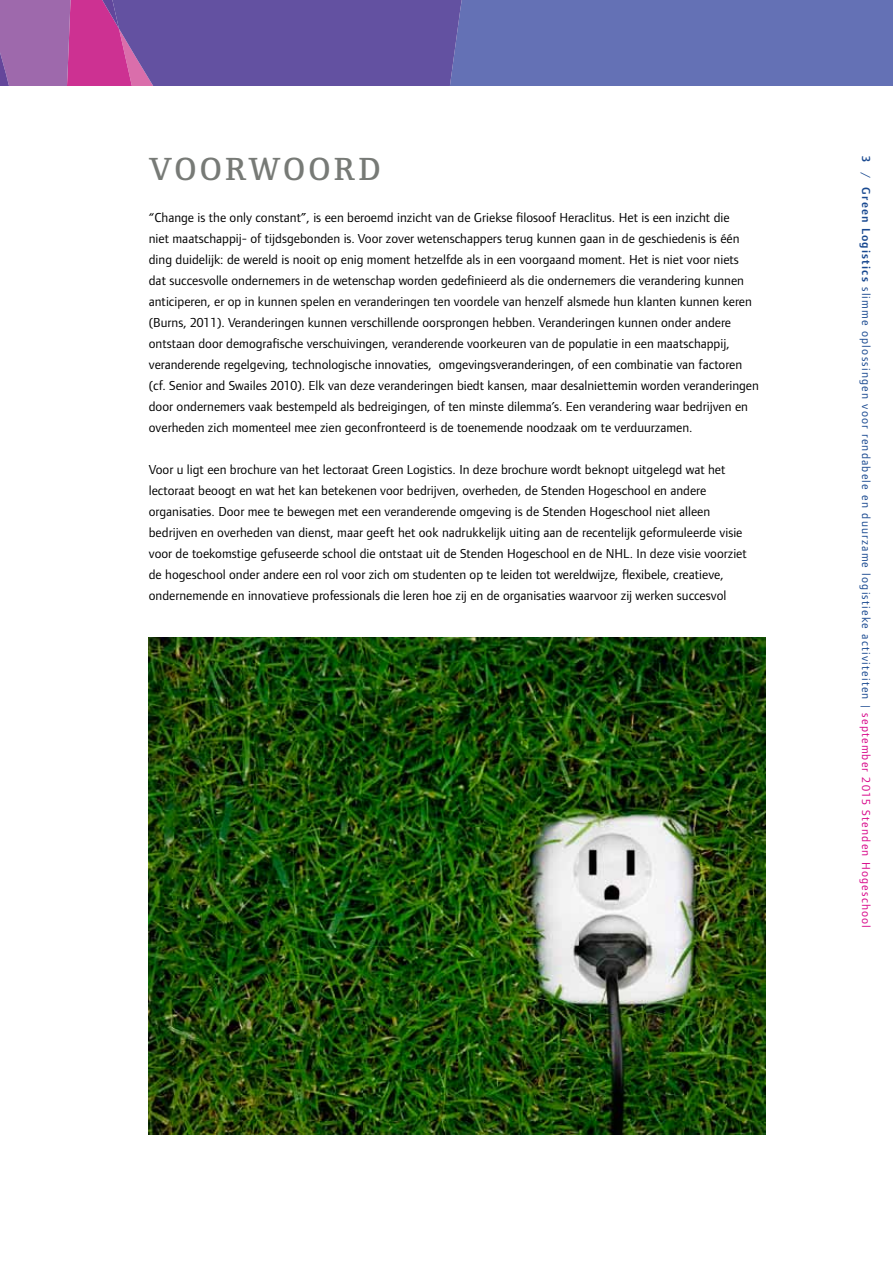
<style>
.page{position:relative;width:893px;height:1263px;background:#fff}
.page>*{position:absolute;margin:0;border:0;box-sizing:border-box;transform-origin:0 0}
.t1{font:600 33px "Foundry Form Serif";letter-spacing:.285em;color:#777a76}
.t2{font:13.5px/21px "Foundry Form Sans";color:#000}
.t3{font:12px "Foundry Form Sans";letter-spacing:.1em;color:#194990}
.s1{font-weight:600}
.s2{color:#d8078a}
</style>
<div class="page">
<div style="left:534px;top:0;width:359px;height:85px;background:#6471b5"></div>
<svg style="left:0;top:0;width:534px;height:85px;background:#7656a4"></svg>
<img style="left:149px;top:638px;width:616px;height:497px">
<h1 class="t1" style="left:149px;top:151px;width:234px">VOORWOORD</h1>
<p class="t2" style="left:149px;top:207px;width:612px">“Change is the only constant”, is een beroemd inzicht van de Griekse filosoof Heraclitus. Het is een inzicht die<br>niet maatschappij- of tijdsgebonden is. Voor zover wetenschappers terug kunnen gaan in de geschiedenis is één ding duidelijk: de wereld is nooit op enig moment hetzelfde als in een voorgaand moment. Het is niet voor niets dat succesvolle ondernemers in de wetenschap worden gedefinieerd als die ondernemers die verandering kunnen anticiperen, er op in kunnen spelen en veranderingen ten voordele van henzelf alsmede hun klanten kunnen keren (Burns, 2011). Veranderingen kunnen verschillende oorsprongen hebben. Veranderingen kunnen onder andere ontstaan door demografische verschuivingen, veranderende voorkeuren van de populatie in een maatschappij, veranderende regelgeving, technologische innovaties, omgevingsveranderingen, of een combinatie van factoren (cf. Senior and Swailes 2010). Elk van deze veranderingen biedt kansen, maar desalniettemin worden veranderingen door ondernemers vaak bestempeld als bedreigingen, of ten minste dilemma’s. Een verandering waar bedrijven en overheden zich momenteel mee zien geconfronteerd is de toenemende noodzaak om te verduurzamen.</p>
<p class="t2" style="left:149px;top:459px;width:600px">Voor u ligt een brochure van het lectoraat Green Logistics. In deze brochure wordt beknopt uitgelegd wat het lectoraat beoogt en wat het kan betekenen voor bedrijven, overheden, de Stenden Hogeschool en andere organisaties. Door mee te bewegen met een veranderende omgeving is de Stenden Hogeschool niet alleen bedrijven en overheden van dienst, maar geeft het ook nadrukkelijk uiting aan de recentelijk geformuleerde visie voor de toekomstige gefuseerde school die ontstaat uit de Stenden Hogeschool en de NHL. In deze visie voorziet de hogeschool onder andere een rol voor zich om studenten op te leiden tot wereldwijze, flexibele, creatieve, ondernemende en innovatieve professionals die leren hoe zij en de organisaties waarvoor zij werken succesvol</p>
<p class="t3" style="left:873px;top:156px;width:773px;rotate:90deg"><span class="s1">3</span> / <span class="s1">Green Logistics</span> slimme oplossingen voor rendabele en duurzame logistieke activiteiten | <span class="s2">september 2015 Stenden Hogeschool</span></p>
</div>
